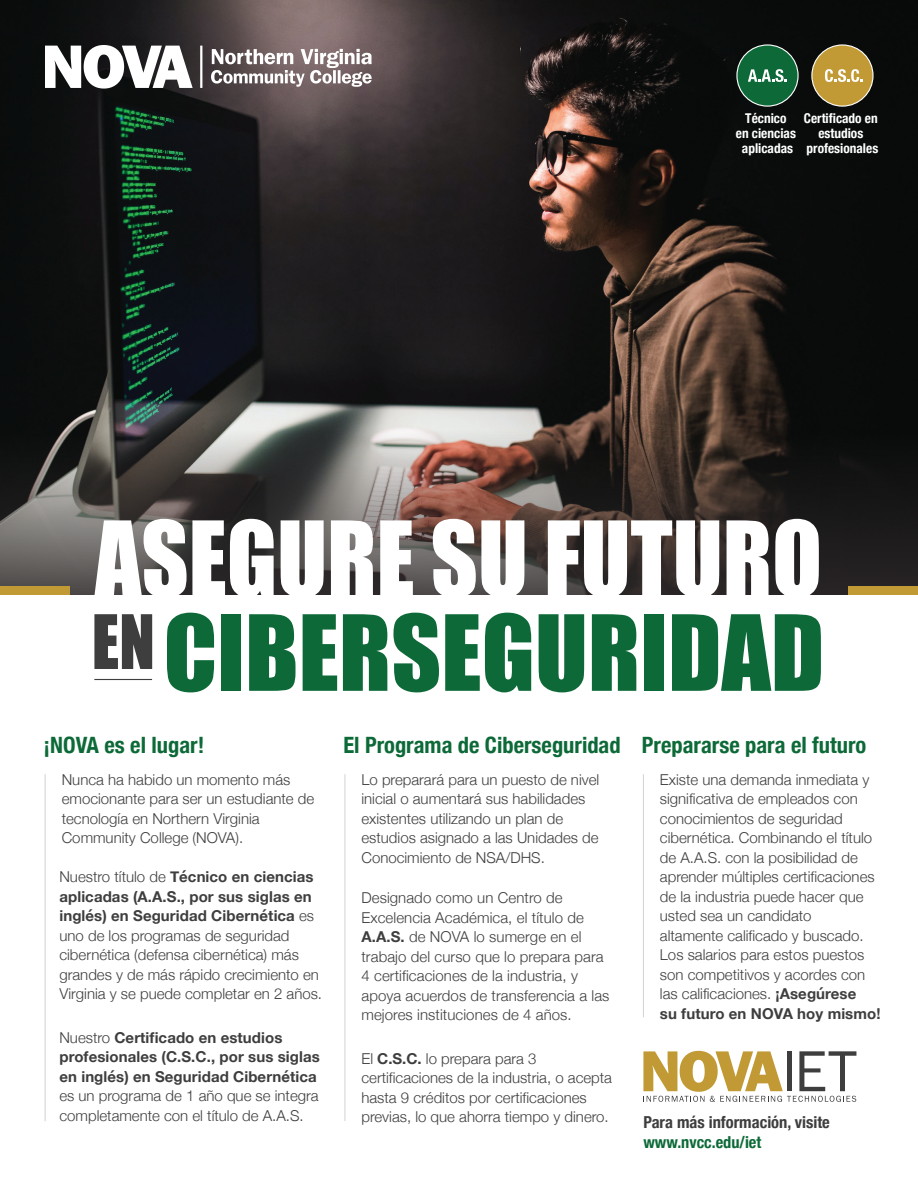
<style>
.page{position:relative;width:918px;height:1188px;background:#fff}
.page>*{position:absolute;margin:0;border:0;box-sizing:border-box;transform-origin:0 0}
.t1{font:96.9px "Impact";color:#0d6a38}
.t2{font:96.15px "Impact";color:#fff;scale:.95 1}
.t3{font:700 condensed 22.5px "Helvetica Neue";color:#0d6a38}
.t4{font:700 condensed 16.5px/19.5px "Helvetica Neue";color:#3e3e3f}
.t5{font:300 15px/19.5px "Helvetica Neue";color:#3e3e3f}
.t6{font:700 15px/19.5px "Helvetica Neue";letter-spacing:.005em;color:#3e3e3f}
.t7{font:700 condensed 13.5px/15px "Helvetica Neue";color:#fff;text-align:center}
.s1{font-weight:700}
.s2{font-weight:300}
.s3{font-style:inherit}
.s4{color:#0d6a38}
</style>
<div class="page">
<svg style="left:643px;top:1051px;width:213px;height:51px"></svg>
<img style="left:0;top:0;width:918px;height:406px">
<svg style="left:0;top:406px;width:918px;height:189px"></svg>
<hr style="left:94px;top:679px;width:58px;height:1px;background:#3e3e3f">
<div style="left:0;top:587px;width:70px;height:8px;background:#c29a35"></div>
<div style="left:848px;top:587px;width:70px;height:8px;background:#c29a35"></div>
<div style="left:737px;top:45px;width:61px;height:61px;background:#0d6a38;border-radius:50%"></div>
<svg style="left:748px;top:69px;width:39px;height:13px"></svg>
<div style="left:736px;top:44px;width:63px;height:63px;border:1px solid #fff;border-radius:50%"></div>
<div style="left:812px;top:45px;width:61px;height:61px;background:#c29a35;border-radius:50%"></div>
<svg style="left:825px;top:69px;width:38px;height:13px"></svg>
<div style="left:811px;top:44px;width:63px;height:63px;border:1px solid #fff;border-radius:50%"></div>
<hr style="left:45px;top:774px;width:1px;height:347px;background:#d1d2d4">
<hr style="left:345px;top:774px;width:1px;height:347px;background:#d1d2d4">
<hr style="left:643px;top:774px;width:1px;height:243px;background:#d1d2d4">
<svg style="left:200px;top:46px;width:2px;height:42px"></svg>
<svg style="left:45px;top:45px;width:148px;height:56px"></svg>
<svg style="left:211px;top:49px;width:161px;height:38px"></svg>
<p class="t7" style="left:736px;top:110px;width:62px">Técnico<br>en ciencias aplicadas</p>
<p class="t7" style="left:804px;top:110px;width:76px">Certificado en estudios profesionales</p>
<h1 class="t2" style="left:95px;top:484px;width:767px">ASEGURE SU FUTURO</h1>
<h1 class="t1" style="left:92px;top:578px;width:734px"><sup>EN</sup>CIBERSEGURIDAD</h1>
<h2 class="t3" style="left:44px;top:726px;width:162px">¡NOVA es el lugar!</h2>
<p class="t5" style="left:62px;top:769px;width:254px">Nunca ha habido un momento más emocionante para ser un estudiante de tecnología en Northern Virginia<br>Community College (NOVA).</p>
<p class="t5" style="left:361px;top:769px;width:239px">Lo preparará para un puesto de nivel inicial o aumentará sus habilidades existentes utilizando un plan de estudios asignado a las Unidades de Conocimiento de NSA/DHS.</p>
<h2 class="t3" style="left:343px;top:726px;width:279px">El Programa de Ciberseguridad</h2>
<h2 class="t3" style="left:642px;top:726px;width:226px">Prepararse para el futuro</h2>
<p class="t5" style="left:660px;top:769px;width:222px">Existe una demanda inmediata y significativa de empleados con conocimientos de seguridad cibernética. Combinando el título de A.A.S. con la posibilidad de aprender múltiples certificaciones de la industria puede hacer que usted sea un candidato<br>altamente calificado y buscado.<br>Los salarios para estos puestos son competitivos y acordes con las calificaciones. <span class="s1">¡Asegúr</span><span class="s1">ese<br>su futuro en NOVA hoy mismo!</span></p>
<p class="t5" style="left:59px;top:866px;width:264px">Nuestro título de <span class="s1">Técnico en ciencias aplicadas (A.A.S., por sus siglas en inglés) en Seguridad Ciber</span><span class="s1">nética</span> es uno de los programas de seguridad cibernética (defensa cibernética) más grandes y de más rápido crecimiento en Virginia y se puede completar en 2 años.</p>
<p class="t6" style="left:59px;top:1028px;width:262px"><span class="s2">Nuestro</span> Certificado en estudios <span class="s3">pr</span>ofesionales (C.S.C., por sus siglas en inglés) en Seguridad Ciber<span class="s3">nética </span><span class="s2">es un programa de 1 año que se integra completamente con el título de A.A.S.</span></p>
<p class="t5" style="left:361px;top:887px;width:250px">Designado como un Centro de Excelencia Académica, el título de <span class="s1">A.A.S.</span> de NOVA lo sumerge en el trabajo del curso que lo prepara para 4 certificaciones de la industria, y apoya acuerdos de transferencia a las mejores instituciones de 4 años.</p>
<p class="t5" style="left:361px;top:1047px;width:252px">El <span class="s1">C.S.C.</span> lo prepara para 3 certificaciones de la industria, o acepta hasta 9 créditos por certificaciones previas, lo que ahorra tiempo y dinero.</p>
<p class="t4" style="left:643px;top:1111px;width:188px">Para más información, visite <span class="s4">www.nvcc.edu/iet</span></p>
</div>
